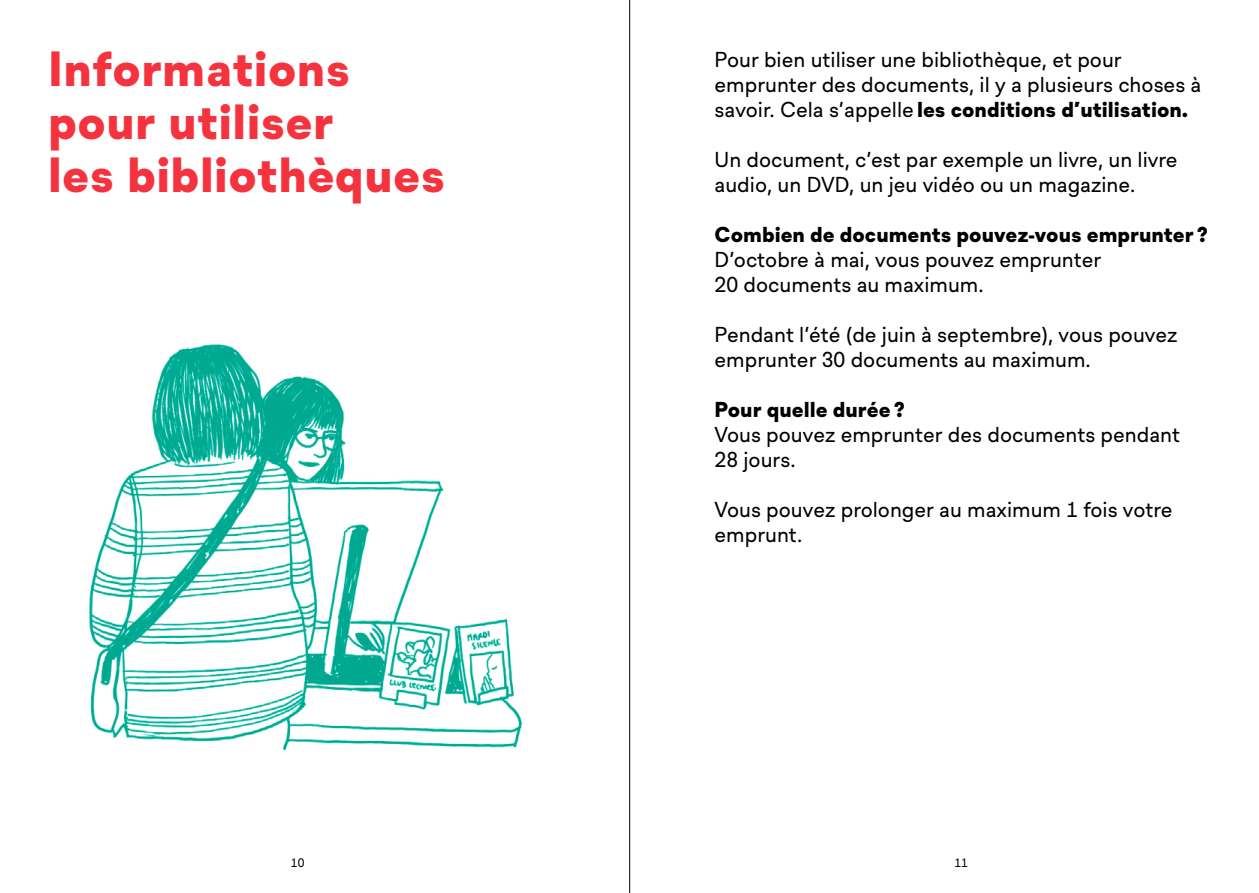
<style>
.page{position:relative;width:1259px;height:893px;background:#fff}
.page>*{position:absolute;margin:0;border:0;box-sizing:border-box;transform-origin:0 0}
.t1{font:900 48px/53.2px "Lausanne";letter-spacing:.01em;color:#f4333f}
.t2{font:21px/25px "Lausanne";color:#000}
.t3{font:900 21px "Lausanne";color:#000}
.t4{font:12px "Lausanne";color:#000}
.s1{font-weight:900}
</style>
<div class="page">
<hr style="left:629px;top:0;width:1px;height:893px;background:#000">
<img style="left:89px;top:344px;width:433px;height:407px">
<h1 class="t1" style="left:48px;top:44px;width:398px">Informations pour utiliser<br>les bibliothèques</h1>
<p class="t2" style="left:714px;top:48px;width:488px">Pour bien utiliser une bibliothèque, et pour emprunter des documents, il y a plusieurs choses à savoir. Cela s’appelle <span class="s1">les conditions d’utilisation.</span></p>
<p class="t2" style="left:714px;top:148px;width:464px">Un document, c’est par exemple un livre, un livre audio, un DVD, un jeu vidéo ou un magazine.</p>
<p class="t3" style="left:714px;top:219px;width:495px">Combien de documents pouvez-vous emprunter ?</p>
<p class="t2" style="left:714px;top:248px;width:388px">D’octobre à mai, vous pouvez emprunter<br>20 documents au maximum.</p>
<p class="t2" style="left:714px;top:323px;width:464px">Pendant l’été (de juin à septembre), vous pouvez emprunter 30 documents au maximum.</p>
<p class="t3" style="left:714px;top:394px;width:192px">Pour quelle durée ?</p>
<p class="t2" style="left:714px;top:423px;width:467px">Vous pouvez emprunter des documents pendant<br>28 jours.</p>
<p class="t2" style="left:714px;top:498px;width:459px">Vous pouvez prolonger au maximum 1 fois votre emprunt.</p>
<p class="t4" style="left:291px;top:854px;width:15px">10</p>
<p class="t4" style="left:954px;top:854px;width:15px">11</p>
</div>
